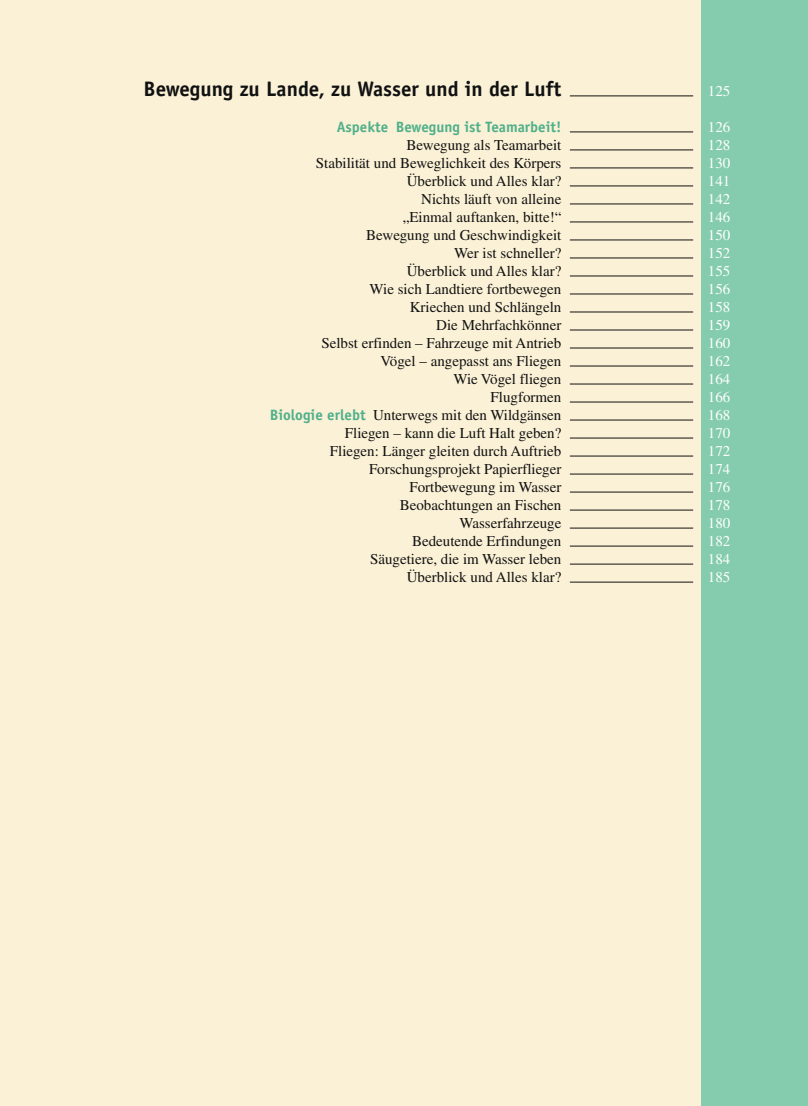
<style>
.page{position:relative;width:808px;height:1106px;background:#fff}
.page>*{position:absolute;margin:0;border:0;box-sizing:border-box;transform-origin:0 0}
._63b_Physik_Inhalt_0{font:700 21px "Officina Sans Std";color:#101111}
._62b_Bio_Inhalt_02_r{font:15px "Times LT Std";color:#101111}
._62b_Bio_Inhalt_02_r-2{font:15px "Times LT Std";color:#fff}
._61b_Bio_Inhalt_01_r{font:700 15px "Officina Sans Std";color:#50b08b}
._63b_Physik_Inhalt_0-2{font:15px "Times LT Std";color:#fff}
._61b_Bio_Inhalt_01_r-2{font:15px "Times LT Std";color:#fff}
.s1{font-family:"Officina Sans Std";font-weight:700;color:#50b08b}
</style>
<div class="page">
<div style="left:0;top:0;width:702px;height:1106px;background:#fbf1d6"></div>
<div style="left:702px;top:0;width:106px;height:1106px;background:#84ccad"></div>
<hr style="left:570px;top:96px;width:123px;height:1px;background:#101111">
<hr style="left:570px;top:132px;width:123px;height:1px;background:#101111">
<hr style="left:570px;top:150px;width:123px;height:1px;background:#101111">
<hr style="left:570px;top:168px;width:123px;height:1px;background:#101111">
<hr style="left:570px;top:186px;width:123px;height:1px;background:#101111">
<hr style="left:570px;top:204px;width:123px;height:1px;background:#101111">
<hr style="left:570px;top:222px;width:123px;height:1px;background:#101111">
<hr style="left:570px;top:240px;width:123px;height:1px;background:#101111">
<hr style="left:570px;top:258px;width:123px;height:1px;background:#101111">
<hr style="left:570px;top:276px;width:123px;height:1px;background:#101111">
<hr style="left:570px;top:294px;width:123px;height:1px;background:#101111">
<hr style="left:570px;top:312px;width:123px;height:1px;background:#101111">
<hr style="left:570px;top:330px;width:123px;height:1px;background:#101111">
<hr style="left:570px;top:348px;width:123px;height:1px;background:#101111">
<hr style="left:570px;top:366px;width:123px;height:1px;background:#101111">
<hr style="left:570px;top:384px;width:123px;height:1px;background:#101111">
<hr style="left:570px;top:402px;width:123px;height:1px;background:#101111">
<hr style="left:570px;top:420px;width:123px;height:1px;background:#101111">
<hr style="left:570px;top:438px;width:123px;height:1px;background:#101111">
<hr style="left:570px;top:456px;width:123px;height:1px;background:#101111">
<hr style="left:570px;top:474px;width:123px;height:1px;background:#101111">
<hr style="left:570px;top:492px;width:123px;height:1px;background:#101111">
<hr style="left:570px;top:510px;width:123px;height:1px;background:#101111">
<hr style="left:570px;top:528px;width:123px;height:1px;background:#101111">
<hr style="left:570px;top:546px;width:123px;height:1px;background:#101111">
<hr style="left:570px;top:564px;width:123px;height:1px;background:#101111">
<hr style="left:570px;top:582px;width:123px;height:1px;background:#101111">
<p class="_63b_Physik_Inhalt_0" style="left:144px;top:75px;width:419px">Bewegung zu Lande, zu Wasser und in der Luft</p>
<p class="_63b_Physik_Inhalt_0-2" style="left:708px;top:82px;width:24px">125</p>
<p class="_61b_Bio_Inhalt_01_r" style="left:337px;top:117px;width:226px">Aspekte Bewegung ist Teamarbeit!</p>
<p class="_61b_Bio_Inhalt_01_r-2" style="left:708px;top:118px;width:24px">126</p>
<p class="_62b_Bio_Inhalt_02_r" style="left:407px;top:136px;width:156px">Bewegung als Teamarbeit</p>
<p class="_62b_Bio_Inhalt_02_r-2" style="left:708px;top:136px;width:24px">128</p>
<p class="_62b_Bio_Inhalt_02_r" style="left:316px;top:154px;width:247px">Stabilität und Beweglichkeit des Körpers</p>
<p class="_62b_Bio_Inhalt_02_r-2" style="left:708px;top:154px;width:24px">130</p>
<p class="_62b_Bio_Inhalt_02_r" style="left:407px;top:172px;width:156px">Überblick und Alles klar?</p>
<p class="_62b_Bio_Inhalt_02_r-2" style="left:708px;top:172px;width:24px">141</p>
<p class="_62b_Bio_Inhalt_02_r" style="left:421px;top:190px;width:142px">Nichts läuft von alleine</p>
<p class="_62b_Bio_Inhalt_02_r-2" style="left:708px;top:190px;width:24px">142</p>
<p class="_62b_Bio_Inhalt_02_r" style="left:403px;top:208px;width:160px">„Einmal auftanken, bitte!“</p>
<p class="_62b_Bio_Inhalt_02_r-2" style="left:708px;top:208px;width:24px">146</p>
<p class="_62b_Bio_Inhalt_02_r" style="left:366px;top:226px;width:197px">Bewegung und Geschwindigkeit</p>
<p class="_62b_Bio_Inhalt_02_r-2" style="left:708px;top:226px;width:24px">150</p>
<p class="_62b_Bio_Inhalt_02_r" style="left:454px;top:244px;width:109px">Wer ist schneller?</p>
<p class="_62b_Bio_Inhalt_02_r-2" style="left:708px;top:244px;width:24px">152</p>
<p class="_62b_Bio_Inhalt_02_r" style="left:407px;top:262px;width:156px">Überblick und Alles klar?</p>
<p class="_62b_Bio_Inhalt_02_r-2" style="left:708px;top:262px;width:24px">155</p>
<p class="_62b_Bio_Inhalt_02_r" style="left:370px;top:280px;width:193px">Wie sich Landtiere fortbewegen</p>
<p class="_62b_Bio_Inhalt_02_r-2" style="left:708px;top:280px;width:24px">156</p>
<p class="_62b_Bio_Inhalt_02_r" style="left:410px;top:298px;width:153px">Kriechen und Schlängeln</p>
<p class="_62b_Bio_Inhalt_02_r-2" style="left:708px;top:298px;width:24px">158</p>
<p class="_62b_Bio_Inhalt_02_r" style="left:436px;top:316px;width:127px">Die Mehrfachkönner</p>
<p class="_62b_Bio_Inhalt_02_r-2" style="left:708px;top:316px;width:24px">159</p>
<p class="_62b_Bio_Inhalt_02_r" style="left:321px;top:334px;width:241px">Selbst erfinden – Fahrzeuge mit Antrieb</p>
<p class="_62b_Bio_Inhalt_02_r-2" style="left:708px;top:334px;width:24px">160</p>
<p class="_62b_Bio_Inhalt_02_r" style="left:380px;top:352px;width:182px">Vögel – angepasst ans Fliegen</p>
<p class="_62b_Bio_Inhalt_02_r-2" style="left:708px;top:352px;width:24px">162</p>
<p class="_62b_Bio_Inhalt_02_r" style="left:453px;top:370px;width:109px">Wie Vögel fliegen</p>
<p class="_62b_Bio_Inhalt_02_r-2" style="left:708px;top:370px;width:24px">164</p>
<p class="_62b_Bio_Inhalt_02_r" style="left:490px;top:388px;width:72px">Flugformen</p>
<p class="_62b_Bio_Inhalt_02_r-2" style="left:708px;top:388px;width:24px">166</p>
<p class="_62b_Bio_Inhalt_02_r" style="left:270px;top:406px;width:293px"><span class="s1">Biologie erlebt</span> Unterwegs mit den Wildgänsen</p>
<p class="_62b_Bio_Inhalt_02_r-2" style="left:708px;top:406px;width:24px">168</p>
<p class="_62b_Bio_Inhalt_02_r" style="left:345px;top:424px;width:218px">Fliegen – kann die Luft Halt geben?</p>
<p class="_62b_Bio_Inhalt_02_r-2" style="left:708px;top:424px;width:24px">170</p>
<p class="_62b_Bio_Inhalt_02_r" style="left:330px;top:442px;width:233px">Fliegen: Länger gleiten durch Auftrieb</p>
<p class="_62b_Bio_Inhalt_02_r-2" style="left:708px;top:442px;width:24px">172</p>
<p class="_62b_Bio_Inhalt_02_r" style="left:369px;top:460px;width:194px">Forschungsprojekt Papierflieger</p>
<p class="_62b_Bio_Inhalt_02_r-2" style="left:708px;top:460px;width:24px">174</p>
<p class="_62b_Bio_Inhalt_02_r" style="left:410px;top:478px;width:153px">Fortbewegung im Wasser</p>
<p class="_62b_Bio_Inhalt_02_r-2" style="left:708px;top:478px;width:24px">176</p>
<p class="_62b_Bio_Inhalt_02_r" style="left:400px;top:496px;width:163px">Beobachtungen an Fischen</p>
<p class="_62b_Bio_Inhalt_02_r-2" style="left:708px;top:496px;width:24px">178</p>
<p class="_62b_Bio_Inhalt_02_r" style="left:459px;top:514px;width:103px">Wasserfahrzeuge</p>
<p class="_62b_Bio_Inhalt_02_r-2" style="left:708px;top:514px;width:24px">180</p>
<p class="_62b_Bio_Inhalt_02_r" style="left:412px;top:532px;width:151px">Bedeutende Erfindungen</p>
<p class="_62b_Bio_Inhalt_02_r-2" style="left:708px;top:532px;width:24px">182</p>
<p class="_62b_Bio_Inhalt_02_r" style="left:370px;top:550px;width:193px">Säugetiere, die im Wasser leben</p>
<p class="_62b_Bio_Inhalt_02_r-2" style="left:708px;top:550px;width:24px">184</p>
<p class="_62b_Bio_Inhalt_02_r" style="left:407px;top:568px;width:156px">Überblick und Alles klar?</p>
<p class="_62b_Bio_Inhalt_02_r-2" style="left:708px;top:568px;width:24px">185</p>
</div>
